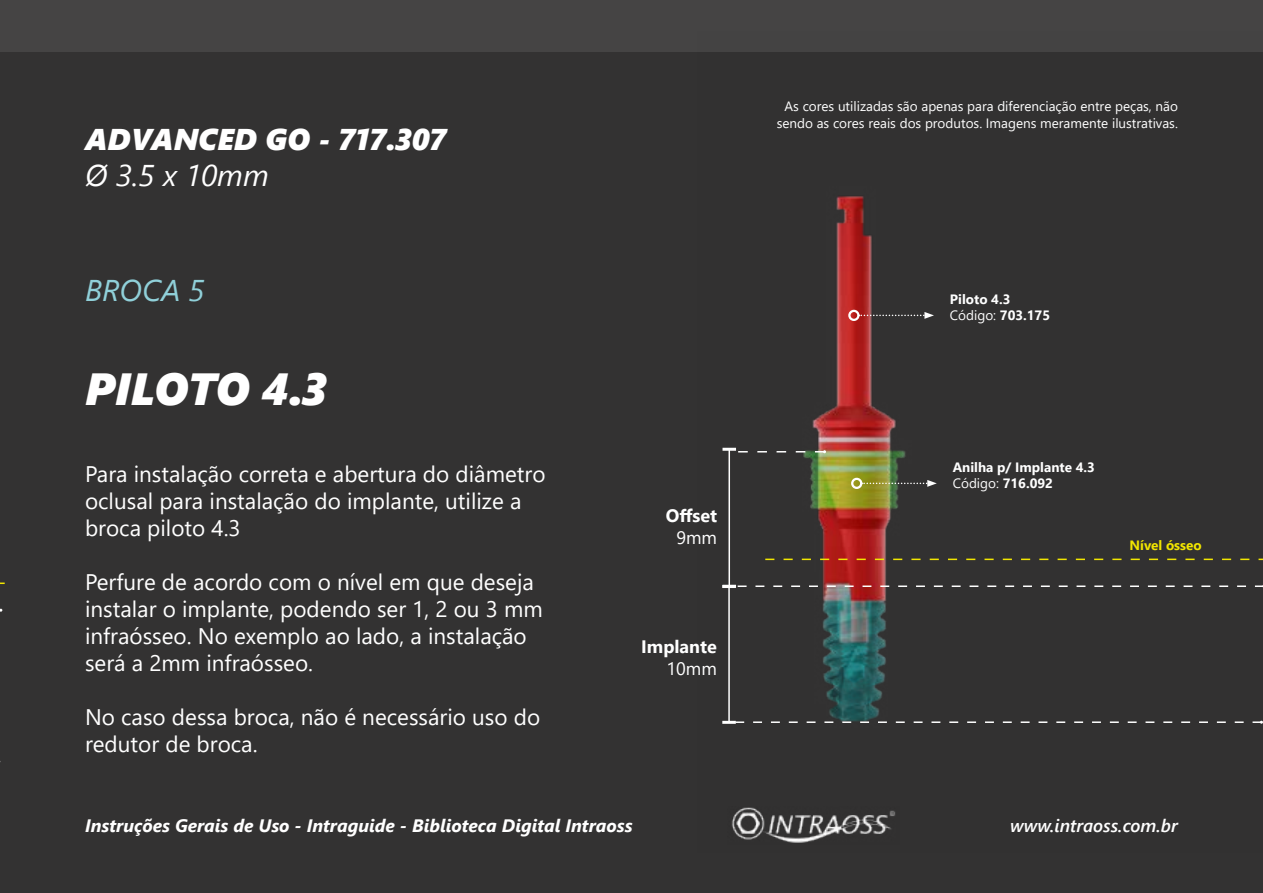
<style>
.page{position:relative;width:1263px;height:893px;background:#333232}
.page>*{position:absolute;margin:0;border:0;box-sizing:border-box;transform-origin:0 0}
.t1{font:italic 45px "Segoe UI Black";letter-spacing:-.015em;color:#fff}
.t2{font:italic 30px "Segoe UI Black";color:#fff}
.t3{font:italic 30px "Segoe UI";color:#fff}
.t4{font:italic 30px "Segoe UI";color:#90d0d9}
.t5{font:22.5px/27px "Segoe UI";color:#fff}
.t6{font:italic 700 18px "Segoe UI";color:#fff}
.t7{font:italic 600 18px "Segoe UI";color:#fff}
.t8{font:700 18px "Segoe UI";color:#fff}
.t9{font:18px "Segoe UI";color:#fff}
.t10{font:13.5px/16.2px "Segoe UI";color:#fff;text-align:center}
.t11{font:700 13.5px/16.2px "Segoe UI";color:#fff}
.t12{font:700 13.5px "Segoe UI";color:#f2e600}
.s1{font-weight:400}
</style>
<div class="page">
<div style="left:0;top:0;width:1263px;height:51px;background:#454444"></div>
<img style="left:697px;top:51px;width:566px;height:792px">
<svg style="left:858px;top:312px;width:76px;height:7px"></svg>
<div style="left:848px;top:310px;width:11px;height:11px;border:2px solid #fff;border-radius:50%"></div>
<svg style="left:861px;top:480px;width:76px;height:7px"></svg>
<div style="left:851px;top:478px;width:11px;height:11px;border:2px solid #fff;border-radius:50%"></div>
<svg style="left:765px;top:559px;width:498px;height:1px"></svg>
<svg style="left:738px;top:585px;width:525px;height:3px"></svg>
<svg style="left:736px;top:721px;width:527px;height:3px"></svg>
<hr style="left:728px;top:586px;width:2px;height:136px;background:#fff">
<hr style="left:722px;top:721px;width:14px;height:3px;background:#fff">
<hr style="left:728px;top:449px;width:2px;height:137px;background:#fff">
<hr style="left:722px;top:448px;width:14px;height:3px;background:#fff">
<hr style="left:722px;top:585px;width:14px;height:3px;background:#fff">
<svg style="left:738px;top:450px;width:88px;height:3px"></svg>
<h2 class="t2" style="left:85px;top:116px;width:363px">ADVANCED GO - 717.307</h2>
<h2 class="t3" style="left:85px;top:147px;width:185px">Ø 3.5 x 10mm</h2>
<h2 class="t4" style="left:85px;top:262px;width:121px">BROCA 5</h2>
<h1 class="t1" style="left:85px;top:355px;width:243px">PILOTO 4.3</h1>
<p class="t5" style="left:85px;top:458px;width:462px">Para instalação correta e abertura do diâmetro oclusal para instalação do implante, utilize a broca piloto 4.3</p>
<p class="t5" style="left:85px;top:566px;width:459px">Perfure de acordo com o nível em que deseja instalar o implante, podendo ser 1, 2 ou 3 mm infraósseo. No exemplo ao lado, a instalação será a 2mm infraósseo.</p>
<p class="t5" style="left:85px;top:701px;width:457px">No caso dessa broca, não é necessário uso do redutor de broca.</p>
<p class="t10" style="left:777px;top:97px;width:403px">As cores utilizadas são apenas para diferenciação entre peças, não sendo as cores reais dos produtos. Imagens meramente ilustrativas.</p>
<p class="t8" style="left:666px;top:499px;width:53px">Offset</p>
<p class="t9" style="left:676px;top:520px;width:42px">9mm</p>
<p class="t8" style="left:641px;top:630px;width:77px">Implante</p>
<p class="t9" style="left:666px;top:651px;width:52px">10mm</p>
<p class="t11" style="left:950px;top:290px;width:102px">Piloto 4.3<br><span class="s1">Código:</span> 703.175</p>
<p class="t11" style="left:953px;top:458px;width:144px">Anilha p/ Implante 4.3<br><span class="s1">Código:</span> 716.092</p>
<p class="t12" style="left:1129px;top:532px;width:74px">Nível ósseo</p>
<p class="t6" style="left:85px;top:808px;width:549px">Instruções Gerais de Uso - Intraguide - Biblioteca Digital Intraoss</p>
<p class="t7" style="left:1010px;top:808px;width:169px">www.intraoss.com.br</p>
</div>
